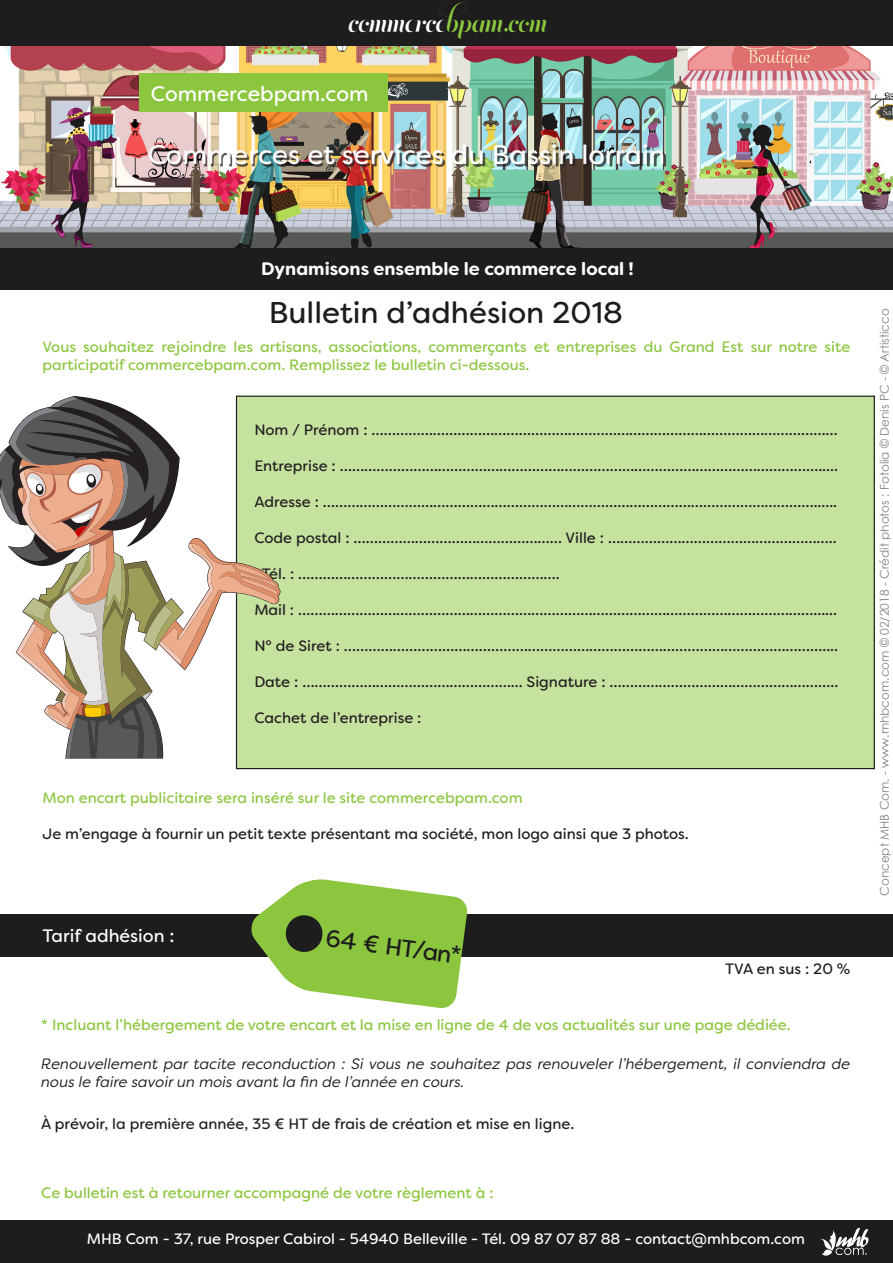
<style>
.page{position:relative;width:893px;height:1263px;background:#fff}
.page>*{position:absolute;margin:0;border:0;box-sizing:border-box;transform-origin:0 0}
.t1{font:30px "Filson Soft";color:#1c1d1c}
.t2{font:27px "Filson Soft";color:#fff}
.t3{font:24px "Filson Soft";color:#1c1d1c}
.t4{font:22.5px "Memoriam Pro";color:#fff}
.t5{font:21px "Filson Soft";color:#fff}
.t6{font:700 18px "Filson Soft";color:#fff}
.t7{font:18px "Filson Soft";color:#fff}
.t8{font:15px "Filson Soft";color:#231f20}
.t9{font:15px/18px "Filson Soft";color:#8cc63f}
.t10{font:italic 15px/18px "Filson Soft";color:#1c1d1c}
.t11{font:15px "Filson Soft";color:#fff}
.t12{font:15px "Filson Soft";color:#1c1d1c}
.t13{font:12px "Century Gothic";color:#808285}
.s1{color:#8cc63f}
.s2{color:#1c1d1c}
</style>
<div class="page">
<div style="left:0;top:1220px;width:893px;height:43px;background:#1c1d1c"></div>
<div style="left:0;top:247px;width:893px;height:43px;background:#1c1d1c"></div>
<div style="left:0;top:914px;width:893px;height:43px;background:#1c1d1c"></div>
<div style="left:236px;top:396px;width:638px;height:372px;background:#c6e29f"></div>
<svg style="left:0;top:396px;width:281px;height:362px"></svg>
<img style="left:0;top:45px;width:893px;height:202px">
<div style="left:139px;top:74px;width:249px;height:38px;background:#8cc63f"></div>
<div style="left:0;top:0;width:893px;height:45px;background:#1c1d1c"></div>
<div style="left:349px;top:1px;width:207px;height:45px;background:#1c1d1c"></div>
<div style="left:151px;top:147px;width:515px;height:20px;background:#231f20;opacity:.75"></div>
<svg style="left:821px;top:1228px;width:47px;height:28px"></svg>
<svg style="left:251px;top:879px;width:217px;height:130px"></svg>
<p class="t4" style="left:348px;top:10px;width:200px">commerce<span class="s1">bpam.com</span></p>
<p class="t5" style="left:151px;top:80px;width:219px">Commercebpam.com</p>
<p class="t2" style="left:148px;top:138px;width:519px">Commerces et services du Bassin lorrain</p>
<p class="t6" style="left:261px;top:257px;width:374px">Dynamisons ensemble le commerce local !</p>
<p class="t1" style="left:269px;top:293px;width:356px">Bulletin d’adhésion 2018</p>
<p class="t9" style="left:43px;top:337px;width:809px">Vous souhaitez rejoindre les artisans, associations, commerçants et entreprises du Grand Est sur notre site participatif commercebpam.com. Remplissez le bulletin ci-dessous.</p>
<p class="t8" style="left:254px;top:420px;width:585px">Nom / Prénom : ……………………………………………………………………………………………………</p>
<p class="t8" style="left:254px;top:456px;width:585px">Entreprise : ……………………………………………………………………………………………………….....</p>
<p class="t8" style="left:254px;top:492px;width:584px">Adresse : …………………………………………………………………………………………………………......</p>
<p class="t8" style="left:254px;top:528px;width:584px">Code postal : …………………………………………… Ville : ………………………………………………..</p>
<p class="t8" style="left:262px;top:564px;width:300px">Tél. : ……………………………………………………….</p>
<p class="t8" style="left:254px;top:600px;width:584px">Mail : ………………………………………………………………………………………………………………......</p>
<p class="t8" style="left:254px;top:636px;width:585px">N° de Siret : ………………………………………………………………………………………………………....</p>
<p class="t8" style="left:254px;top:672px;width:585px">Date : ……………………………………………... Signature : ………………………………………………..</p>
<p class="t8" style="left:254px;top:708px;width:169px">Cachet de l’entreprise :</p>
<p class="t9" style="left:43px;top:789px;width:481px">Mon encart publicitaire sera inséré sur le site commercebpam.com</p>
<p class="t8" style="left:43px;top:824px;width:648px">Je m’engage à fournir un petit texte présentant ma société, <span class="s2">mon logo ainsi que 3 photos.</span></p>
<p class="t7" style="left:43px;top:924px;width:134px">Tarif adhésion :</p>
<p class="t3" style="left:328px;top:923px;width:138px;rotate:7deg">64 € HT/an*</p>
<p class="t12" style="left:725px;top:959px;width:127px">TVA en sus : 20 %</p>
<p class="t9" style="left:41px;top:1016px;width:751px">* Incluant l’hébergement de votre encart et la mise en ligne de 4 de vos actualités sur une page dédiée.</p>
<p class="t10" style="left:41px;top:1055px;width:811px">Renouvellement par tacite reconduction : Si vous ne souhaitez pas renouveler l’hébergement, il conviendra de nous le faire savoir un mois avant la fin de l’année en cours.</p>
<p class="t8" style="left:41px;top:1114px;width:535px"><span class="s2">À prévoir</span>, la première année, 35 € HT de frais de création et mise en ligne.</p>
<p class="t9" style="left:41px;top:1184px;width:454px">Ce bulletin est à retourner accompagné de votre règlement à :</p>
<p class="t11" style="left:87px;top:1229px;width:720px">MHB Com - 37, rue Prosper Cabirol - 54940 Belleville - Tél. 09 87 07 87 88 - contact@mhbcom.com</p>
<p class="t13" style="left:876px;top:896px;width:589px;rotate:-90deg">Concept MHB Com. - www.mhbcom.com © 02/2018 - Crédit photos : Fotolia © Denis PC - © Artisticco</p>
</div>
